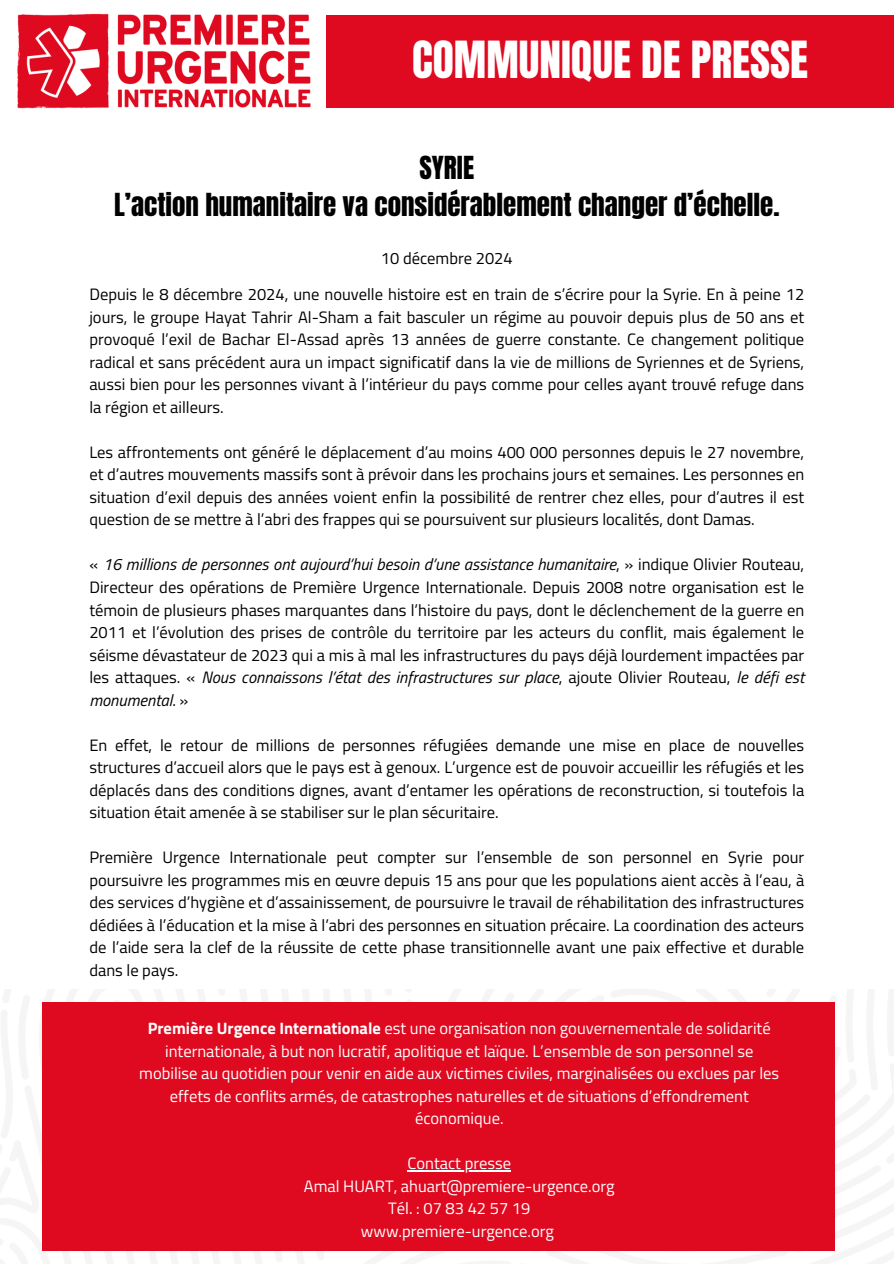
<style>
.page{position:relative;width:894px;height:1264px;background:#fff}
.page>*{position:absolute;margin:0;border:0;box-sizing:border-box;transform-origin:0 0}
.t1{font:43.5px "Anton";color:#fff}
.t2{font:27px/37.2px "Anton";color:#000;text-align:center}
.t3{font:16.5px/22.5px "Titillium Web";color:#000;text-align:justify}
.t4{font:16.5px/22.5px "Titillium Web";color:#fff;text-align:center}
.s1{font-style:italic}
.s2{font-weight:700}
</style>
<div class="page">
<img style="left:17px;top:13px;width:294px;height:96px">
<div style="left:326px;top:15px;width:567px;height:93px;background:#df0a20"></div>
<img style="left:0;top:989px;width:891px;height:265px">
<div style="left:43px;top:1002px;width:791px;height:248px;background:#df0a20"></div>
<hr style="left:407px;top:1170px;width:104px;height:1px;background:#fff">
<p class="t1" style="left:412px;top:28px;width:397px">COMMUNIQUE DE PRESSE</p>
<p class="t2" style="left:114px;top:150px;width:666px">SYRIE<br>L’action humanitaire va considérablement changer d’échelle.</p>
<p class="t3" style="left:381px;top:247px;width:133px">10 décembre 2024</p>
<p class="t3" style="left:89px;top:283px;width:716px">Depuis le 8 décembre 2024, une nouvelle histoire est en train de s’écrire pour la Syrie. En à peine 12 jours, le groupe Hayat Tahrir Al-Sham a fait basculer un régime au pouvoir depuis plus de 50 ans et provoqué l’exil de Bachar El-Assad après 13 années de guerre constante. Ce changement politique radical et sans précédent aura un impact significatif dans la vie de millions de Syriennes et de Syriens, aussi bien pour les personnes vivant à l’intérieur du pays comme pour celles ayant trouvé refuge dans la région et ailleurs.</p>
<h1 class="t3" style="left:89px;top:440px;width:716px">Les affrontements ont généré le déplacement d’au moins 400 000 personnes depuis le 27 novembre, et d’autres mouvements massifs sont à prévoir dans les prochains jours et semaines. Les personnes en situation d’exil depuis des années voient enfin la possibilité de rentrer chez elles, pour d’autres il est question de se mettre à l’abri des frappes qui se poursuivent sur plusieurs localités, dont Damas.</h1>
<h2 class="t3" style="left:89px;top:553px;width:716px">« <span class="s1">16 millions de personnes ont aujourd’hui besoin d’une assistance humanitaire</span>, » indique Olivier Routeau, Directeur des opérations de Première Urgence Internationale. Depuis 2008 notre organisation est le témoin de plusieurs phases marquantes dans l’histoire du pays, dont le déclenchement de la guerre en 2011 et l’évolution des prises de contrôle du territoire par les acteurs du conflit, mais également le séisme dévastateur de 2023 qui a mis à mal les infrastructures du pays déjà lourdement impactées par les attaques. « <span class="s1">Nous connaissons l’état des infrastructures sur place</span>, ajoute Olivier Routeau, <span class="s1">le défi est monumental</span>. »</h2>
<p class="t3" style="left:89px;top:733px;width:716px">En effet, le retour de millions de personnes réfugiées demande une mise en place de nouvelles structures d’accueil alors que le pays est à genoux. L’urgence est de pouvoir accueillir les réfugiés et les déplacés dans des conditions dignes, avant d’entamer les opérations de reconstruction, si toutefois la situation était amenée à se stabiliser sur le plan sécuritaire.</p>
<p class="t3" style="left:89px;top:845px;width:716px">Première Urgence Internationale peut compter sur l’ensemble de son personnel en Syrie pour poursuivre les programmes mis en œuvre depuis 15 ans pour que les populations aient accès à l’eau, à des services d’hygiène et d’assainissement, de poursuivre le travail de réhabilitation des infrastructures dédiées à l’éducation et la mise à l’abri des personnes en situation précaire. La coordination des acteurs de l’aide sera la clef de la réussite de cette phase transitionnelle avant une paix effective et durable dans le pays.</p>
<p class="t4" style="left:139px;top:1016px;width:641px"><span class="s2">Première Urgence Internationale</span> est une organisation non gouvernementale de solidarité internationale, à but non lucratif, apolitique et laïque. L’ensemble de son personnel se mobilise au quotidien pour venir en aide aux victimes civiles, marginalisées ou exclues par les effets de conflits armés, de catastrophes naturelles et de situations d’effondrement économique.</p>
<p class="t4" style="left:407px;top:1151px;width:105px">Contact presse</p>
<p class="t4" style="left:304px;top:1174px;width:312px">Amal HUART, ahuart@premiere-urgence.org</p>
<p class="t4" style="left:388px;top:1196px;width:144px">Tél. : 07 83 42 57 19</p>
<p class="t4" style="left:361px;top:1219px;width:195px">www.premiere-urgence.org</p>
</div>
